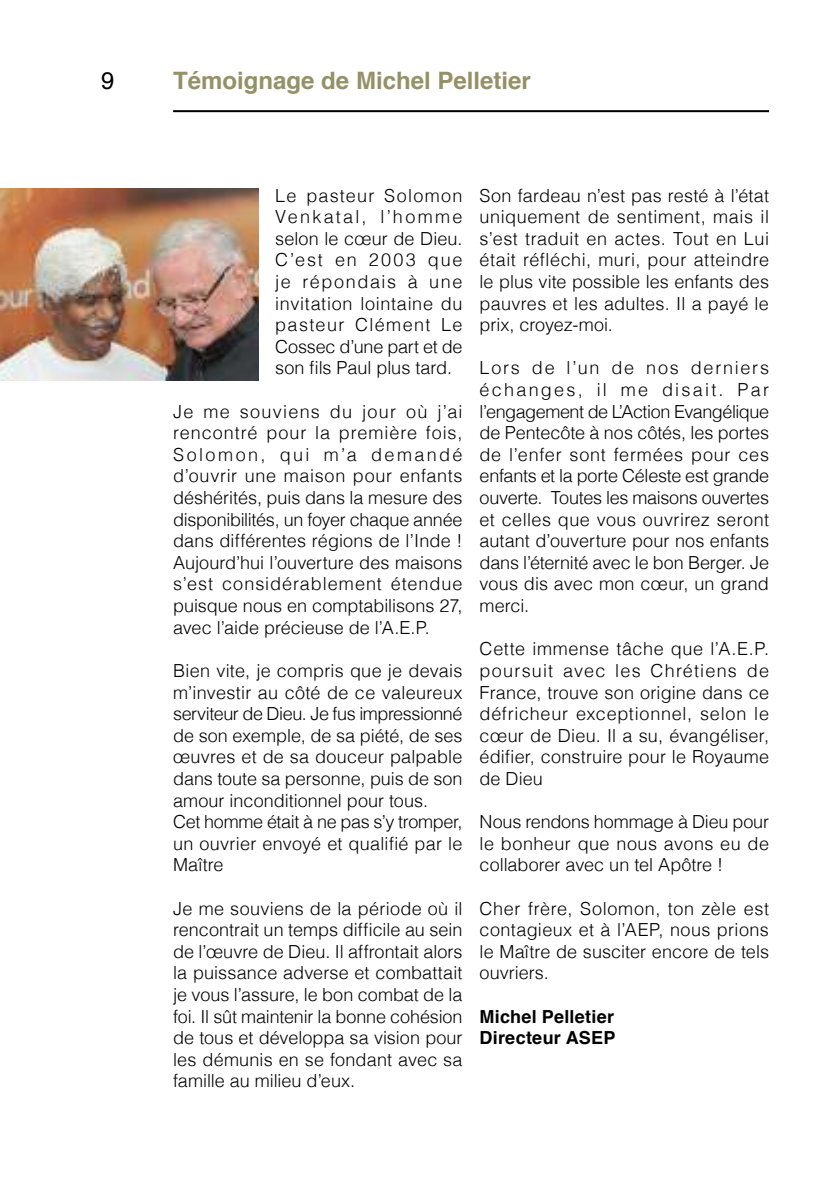
<style>
.page{position:relative;width:840px;height:1191px;background:#fff}
.page>*{position:absolute;margin:0;border:0;box-sizing:border-box;transform-origin:0 0}
.t1{font:700 24px "Helvetica";color:#959167}
.t2{font:24px "Helvetica";color:#000}
.t3{font:300 18px/21.6px "Helvetica";letter-spacing:.005em;color:#000;text-align:justify}
.t4{font:700 18px/21.6px "Helvetica";letter-spacing:.015em;color:#000}
</style>
<div class="page">
<hr style="left:173px;top:110px;width:595px;height:2px;background:#000">
<img style="left:0;top:189px;width:258px;height:192px">
<h1 class="t2" style="left:101px;top:67px;width:15px">9</h1>
<h1 class="t1" style="left:173px;top:61px;width:359px">Témoignage de Michel Pelletier</h1>
<p class="t3" style="left:275px;top:184px;width:189px">Le pasteur Solomon Venkatal, l’homme selon le cœur de Dieu.<br>C’est en 2003 que je répondais à une invitation lointaine du pasteur Clément Le Cossec d’une part et de son fils Paul plus tard.</p>
<p class="t3" style="left:173px;top:400px;width:291px">Je me souviens du jour où j’ai rencontré pour la première fois, Solomon, qui m’a demandé d’ouvrir une maison pour enfants déshérités, puis dans la mesure des disponibilités, un foyer chaque année dans différentes régions de l’Inde !<br>Aujourd’hui l’ouverture des maisons s’est considérablement étendue puisque nous en comptabilisons 27, avec l’aide précieuse de l’A.E.P.</p>
<p class="t3" style="left:173px;top:660px;width:291px;text-align:left">Bien vite, je compris que je devais m’investir au côté de ce valeureux serviteur de Dieu. Je fus impressionné de son exemple, de sa piété, de ses œuvres et de sa douceur palpable dans toute sa personne, puis de son amour inconditionnel pour tous.<br>Cet homme était à ne pas s’y tromper, un ouvrier envoyé et qualifié par le<br>Maître</p>
<p class="t3" style="left:173px;top:897px;width:291px">Je me souviens de la période où il rencontrait un temps difficile au sein de l’œuvre de Dieu. Il affrontait alors la puissance adverse et combattait je vous l’assure, le bon combat de la foi. Il sût maintenir la bonne cohésion de tous et développa sa vision pour les démunis en se fondant avec sa famille au milieu d’eux.</p>
<p class="t3" style="left:479px;top:184px;width:291px">Son fardeau n’est pas resté à l’état uniquement de sentiment, mais il s’est traduit en actes. Tout en Lui était réfléchi, muri, pour atteindre le plus vite possible les enfants des pauvres et les adultes. Il a payé le prix, croyez-moi.</p>
<p class="t3" style="left:479px;top:357px;width:291px">Lors de l’un de nos derniers échanges, il me disait. Par l’engagement de L’Action Evangélique de Pentecôte à nos côtés, les portes de l’enfer sont fermées pour ces enfants et la porte Céleste est grande ouverte. Toutes les maisons ouvertes et celles que vous ouvrirez seront autant d’ouverture pour nos enfants dans l’éternité avec le bon Berger. Je vous dis avec mon cœur, un grand merci.</p>
<p class="t3" style="left:479px;top:638px;width:291px">Cette immense tâche que l’A.E.P. poursuit avec les Chrétiens de France, trouve son origine dans ce défricheur exceptionnel, selon le cœur de Dieu. Il a su, évangéliser, édifier, construire pour le Royaume de Dieu</p>
<p class="t3" style="left:479px;top:811px;width:291px">Nous rendons hommage à Dieu pour le bonheur que nous avons eu de collaborer avec un tel Apôtre !</p>
<p class="t3" style="left:479px;top:897px;width:291px">Cher frère, Solomon, ton zèle est contagieux et à l’AEP, nous prions le Maître de susciter encore de tels ouvriers.</p>
<p class="t4" style="left:479px;top:1005px;width:137px">Michel Pelletier<br>Directeur ASEP</p>
</div>
